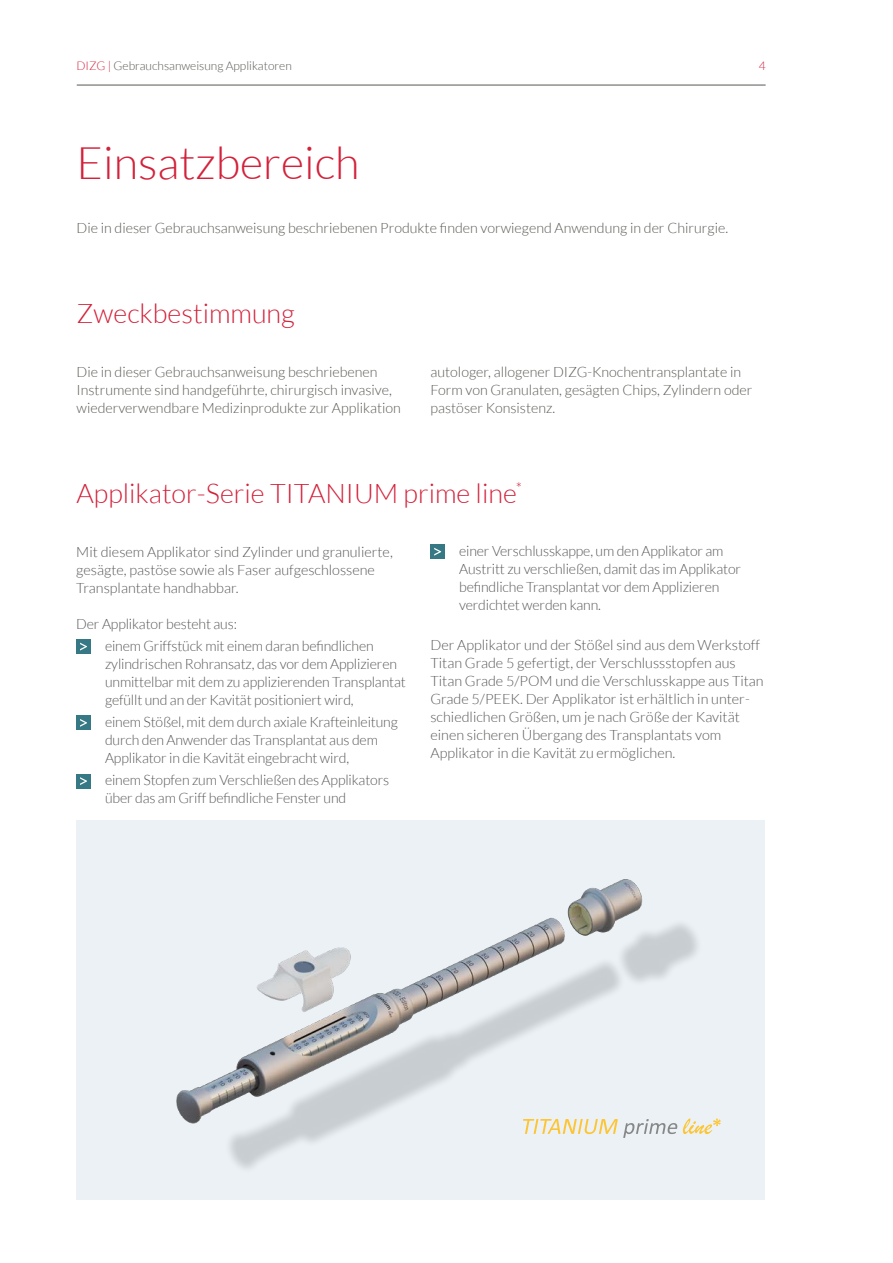
<style>
.page{position:relative;width:893px;height:1263px;background:#fff}
.page>*{position:absolute;margin:0;border:0;box-sizing:border-box;transform-origin:0 0}
.t1{font:300 45px "Lato";color:#d3213a}
.t2{font:300 27px "Lato";color:#d3213a}
.t3{font:300 14.25px/18px "Lato";letter-spacing:-.01em;color:#575756}
.t4{font:300 14.25px/18px "Lato";color:#585853}
.t5{font:300 12px "Lato";color:#585853}
.t6{font:300 12px "Lato";color:#d3213a}
.s1{color:#d3213a}
</style>
<div class="page">
<div style="left:77px;top:821px;width:688px;height:379px;background:#ebf1f5"></div>
<div style="left:76px;top:639px;width:15px;height:15px;background:#377885"></div>
<svg style="left:80px;top:643px;width:7px;height:7px"></svg>
<div style="left:76px;top:715px;width:15px;height:15px;background:#377885"></div>
<svg style="left:80px;top:719px;width:7px;height:8px"></svg>
<div style="left:76px;top:774px;width:15px;height:15px;background:#377885"></div>
<svg style="left:80px;top:777px;width:7px;height:8px"></svg>
<div style="left:430px;top:544px;width:15px;height:15px;background:#377885"></div>
<svg style="left:434px;top:548px;width:7px;height:8px"></svg>
<svg style="left:703px;top:1118px;width:18px;height:16px"></svg>
<div style="left:224px;top:918px;width:479px;height:257px;background:#000;opacity:.15"></div>
<img style="left:176px;top:879px;width:487px;height:262px">
<hr style="left:77px;top:85px;width:689px;height:1px;background:#585853">
<p class="t5" style="left:77px;top:59px;width:217px"><span class="s1">DIZG |</span> Gebrauchsanweisung Applikatoren</p>
<h1 class="t1" style="left:77px;top:138px;width:285px">Einsatzbereich</h1>
<p class="t4" style="left:77px;top:219px;width:653px">Die in dieser Gebrauchsanweisung beschriebenen Produkte finden vorwiegend Anwendung in der Chirurgie.</p>
<h2 class="t2" style="left:77px;top:298px;width:220px">Zweckbestimmung</h2>
<p class="t6" style="left:759px;top:60px;width:8px">4</p>
<p class="t4" style="left:77px;top:363px;width:326px">Die in dieser Gebrauchsanweisung beschriebenen<br>Instrumente sind handgeführte, chirurgisch invasive, wiederverwendbare Medizinprodukte zur Applikation</p>
<p class="t4" style="left:431px;top:363px;width:323px">autologer, allogener DIZG-Knochentransplantate in<br>Form von Granulaten, gesägten Chips, Zylindern oder pastöser Konsistenz.</p>
<h2 class="t2" style="left:77px;top:478px;width:447px">Applikator-Serie TITANIUM prime line<sup>*</sup></h2>
<p class="t3" style="left:76px;top:543px;width:318px">Mit diesem Applikator sind Zylinder und granulierte, gesägte, pastöse sowie als Faser aufgeschlossene<br>Transplantate handhabbar.</p>
<p class="t3" style="left:105px;top:612px;width:270px;line-height:22.2px;text-indent:-29px">Der Applikator besteht aus:<br>einem Griffstück mit einem daran befindlichen</p>
<p class="t3" style="left:105px;top:655px;width:302px">zylindrischen Rohransatz, das vor dem Applizieren unmittelbar mit dem zu applizierenden Transplantat gefüllt und an der Kavität positioniert wird,</p>
<p class="t3" style="left:105px;top:713px;width:294px">einem Stößel, mit dem durch axiale Krafteinleitung durch den Anwender das Transplantat aus dem<br>Applikator in die Kavität eingebracht wird,</p>
<p class="t3" style="left:105px;top:771px;width:286px">einem Stopfen zum Verschließen des Applikators über das am Griff befindliche Fenster und</p>
<p class="t3" style="left:459px;top:542px;width:283px">einer Verschlusskappe, um den Applikator am Austritt zu verschließen, damit das im Applikator befindliche Transplantat vor dem Applizieren verdichtet werden kann.</p>
<p class="t3" style="left:430px;top:636px;width:335px">Der Applikator und der Stößel sind aus dem Werkstoff Titan Grade 5 gefertigt, der Verschlussstopfen aus Titan Grade 5/POM und die Verschlusskappe aus Titan Grade 5/PEEK. Der Applikator ist erhältlich in unter&shy;schiedlichen Größen, um je nach Größe der Kavität einen sicheren Übergang des Transplantats vom Applikator in die Kavität zu ermöglichen.</p>
</div>
